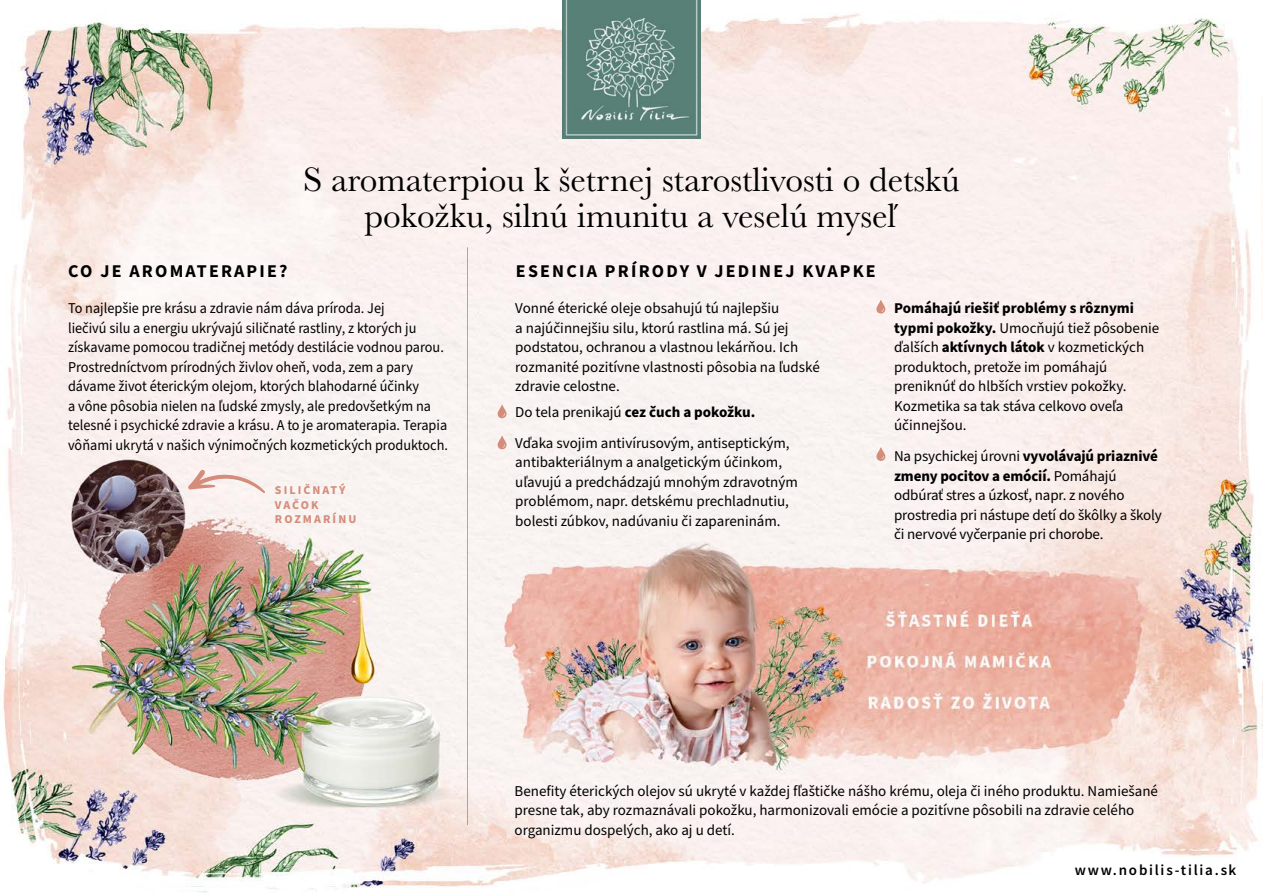
<style>
.page{position:relative;width:1263px;height:893px;background:#fff}
.page>*{position:absolute;margin:0;border:0;box-sizing:border-box;transform-origin:0 0}
.t1{font:35.4px/36px "Baskerville";color:#000;text-align:center}
.t2{font:18px "Source Sans Variable";letter-spacing:.12em;color:#000}
.t3{font:15px/19.5px "Source Sans Pro";color:#000}
.t4{font:15px/19.5px "Source Sans Pro";color:#000;scale:.95 1}
.t5{font:15px "Source Sans Variable";letter-spacing:.12em;color:#000}
.t6{font:700 12px/14.4px "Source Sans Pro";letter-spacing:.17em;color:#d48c7b}
.s1{font-weight:700}
</style>
<div class="page">
<img style="left:3px;top:13px;width:1260px;height:880px">
<img style="left:562px;top:0;width:139px;height:139px">
<hr style="left:467px;top:247px;width:1px;height:578px;background:#588177">
<svg style="left:498px;top:405px;width:8px;height:13px"></svg>
<svg style="left:876px;top:300px;width:9px;height:14px"></svg>
<svg style="left:876px;top:447px;width:9px;height:14px"></svg>
<svg style="left:498px;top:436px;width:8px;height:13px"></svg>
<svg style="left:187px;top:470px;width:79px;height:24px"></svg>
<h1 class="t1" style="left:303px;top:162px;width:658px">S aromaterpiou k šetrnej starostlivosti o detskú pokožku, silnú imunitu a veselú myseľ</h1>
<p class="t2" style="left:68px;top:260px;width:221px">CO JE AROMATERAPIE?</p>
<p class="t4" style="left:68px;top:299px;width:402px">To najlepšie pre krásu a zdravie nám dáva príroda. Jej<br>liečivú silu a energiu ukrývajú siličnaté rastliny, z ktorých ju získavame pomocou tradičnej metódy destilácie vodnou parou.<br>Prostredníctvom prírodných živlov oheň, voda, zem a pary dávame život éterickým olejom, ktorých blahodarné účinky<br>a vône pôsobia nielen na ľudské zmysly, ale predovšetkým na telesné i psychické zdravie a krásu. A to je aromaterapia. Terapia vôňami ukrytá v našich výnimočných kozmetických produktoch.</p>
<p class="t6" style="left:275px;top:483px;width:83px">SILIČNATÝ<br>VAČOK<br>ROZMARÍNU</p>
<p class="t2" style="left:516px;top:260px;width:361px">ESENCIA PRÍRODY V JEDINEJ KVAPKE</p>
<p class="t3" style="left:515px;top:299px;width:306px">Vonné éterické oleje obsahujú tú najlepšiu<br>a najúčinnejšiu silu, ktorú rastlina má. Sú jej podstatou, ochranou a vlastnou lekárňou. Ich rozmanité pozitívne vlastnosti pôsobia na ľudské zdravie celostne.</p>
<p class="t3" style="left:515px;top:398px;width:276px;line-height:30.6px">Do tela prenikajú <span class="s1">cez čuch a pokožku.<br></span>Vďaka svojim antivírusovým, antiseptickým,</p>
<p class="t3" style="left:515px;top:453px;width:284px">antibakteriálnym a analgetickým účinkom, uľavujú a predchádzajú mnohým zdravotným problémom, napr. detskému prechladnutiu, bolesti zúbkov, nadúvaniu či zapareninám.</p>
<p class="t3" style="left:894px;top:299px;width:267px"><span class="s1">Pomáhajú riešiť problémy s rôznymi typmi pokožky.</span> Umocňujú tiež pôsobenie ďalších <span class="s1">aktívnych látok</span> v kozmetických produktoch, pretože im pomáhajú preniknúť do hlbších vrstiev pokožky.<br>Kozmetika sa tak stáva celkovo oveľa účinnejšou.</p>
<p class="t3" style="left:894px;top:447px;width:269px">Na psychickej úrovni <span class="s1">vyvolávajú priaznivé zmeny pocitov a emócií.</span> Pomáhajú odbúrať stres a úzkosť, napr. z nového prostredia pri nástupe detí do škôlky a školy či nervové vyčerpanie pri chorobe.</p>
<p class="t3" style="left:514px;top:781px;width:645px">Benefity éterických olejov sú ukryté v každej fľaštičke nášho krému, oleja či iného produktu. Namiešané presne tak, aby rozmaznávali pokožku, harmonizovali emócie a pozitívne pôsobili na zdravie celého organizmu dospelých, ako aj u detí.</p>
<p class="t5" style="left:1075px;top:861px;width:163px">www.nobilis-tilia.sk</p>
</div>
